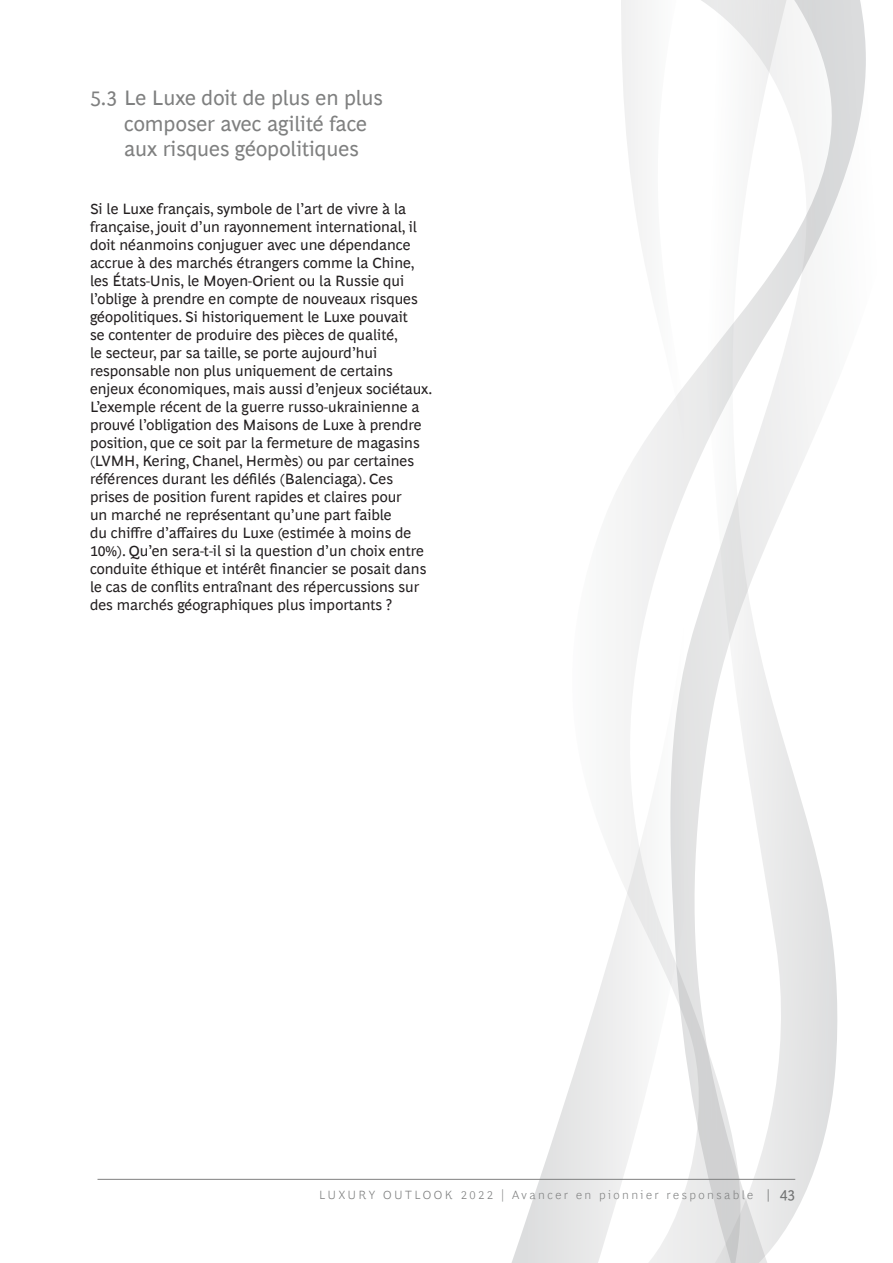
<style>
.page{position:relative;width:893px;height:1263px;background:#fff}
.page>*{position:absolute;margin:0;border:0;box-sizing:border-box;transform-origin:0 0}
.TEXT{font:21px "Henderson BCG Sans";color:#7f8080}
.t1{font:15px/18px "Henderson BCG Sans";color:#231f20}
.t2{font:300 12px "Henderson BCG Sans";letter-spacing:.205em;color:#7f8080}
.s1{font-weight:400}
.s2{font-weight:400;font-size:15px}
</style>
<div class="page">
<svg style="left:505px;top:1080px;width:67px;height:183px"></svg>
<svg style="left:572px;top:0;width:89px;height:1263px"></svg>
<svg style="left:661px;top:0;width:205px;height:1263px"></svg>
<svg style="left:695px;top:0;width:142px;height:1263px"></svg>
<hr style="left:98px;top:1179px;width:697px;height:1px;background:#7f8080">
<p class="TEXT" style="left:90px;top:83px;width:294px">5.3 Le Luxe doit de plus en plus</p>
<p class="TEXT" style="left:124px;top:108px;width:245px">composer avec agilité face</p>
<p class="TEXT" style="left:124px;top:133px;width:236px">aux risques géopolitiques</p>
<p class="t1" style="left:90px;top:198px;width:344px">Si le Luxe français, symbole de l’art de vivre à la française, jouit d’un rayonnement international, il doit néanmoins conjuguer avec une dépendance accrue à des marchés étrangers comme la Chine, les États-Unis, le Moyen-Orient ou la Russie qui l’oblige à prendre en compte de nouveaux risques géopolitiques. Si historiquement le Luxe pouvait<br>se contenter de produire des pièces de qualité,<br>le secteur, par sa taille, se porte aujourd’hui responsable non plus uniquement de certains enjeux économiques, mais aussi d’enjeux sociétaux.<br>L’exemple récent de la guerre russo-ukrainienne a prouvé l’obligation des Maisons de Luxe à prendre position, que ce soit par la fermeture de magasins (LVMH, Kering, Chanel, Hermès) ou par certaines références durant les défilés (Balenciaga). Ces prises de position furent rapides et claires pour<br>un marché ne représentant qu’une part faible<br>du chiffre d’affaires du Luxe (estimée à moins de 10%). Qu’en sera-t-il si la question d’un choix entre conduite éthique et intérêt financier se posait dans le cas de conflits entraînant des répercussions sur des marchés géographiques plus importants ?</p>
<p class="t2" style="left:319px;top:1186px;width:478px">LUXURY OUTLOOK 2022 | Avancer en pionnier responsable <span class="s1">|</span> <span class="s2">43</span></p>
</div>
